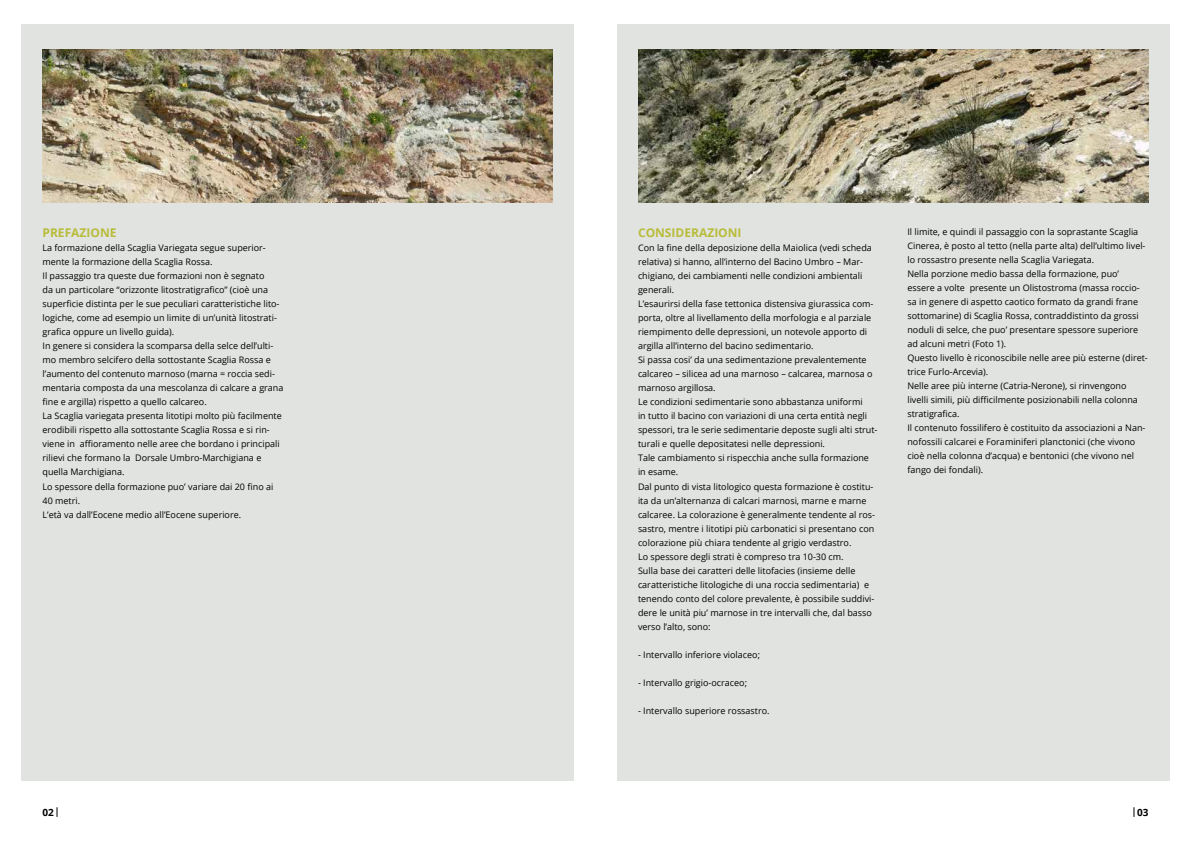
<style>
.page{position:relative;width:1191px;height:842px;background:#fff}
.page>*{position:absolute;margin:0;border:0;box-sizing:border-box;transform-origin:0 0}
.t1{font:700 12px "Open Sans";color:#b8bc39}
.t2{font:700 10px "Open Sans";color:#000}
.t3{font:9px/14px "Open Sans";color:#000}
</style>
<div class="page">
<div style="left:617px;top:24px;width:552px;height:757px;background:#e1e3e1"></div>
<div style="left:21px;top:24px;width:553px;height:757px;background:#e1e3e1"></div>
<img style="left:43px;top:50px;width:510px;height:153px">
<img style="left:638px;top:50px;width:510px;height:153px">
<h1 class="t1" style="left:43px;top:225px;width:75px">PREFAZIONE</h1>
<p class="t3" style="left:43px;top:241px;width:242px">La formazione della Scaglia Variegata segue superior&shy;mente la formazione della Scaglia Rossa.<br>Il passaggio tra queste due formazioni non è segnato<br>da un particolare “orizzonte litostratigrafico” (cioè una superficie distinta per le sue peculiari caratteristiche lito&shy;logiche, come ad esempio un limite di un’unità litostrati&shy;grafica oppure un livello guida).<br>In genere si considera la scomparsa della selce dell’ulti&shy;mo membro selcifero della sottostante Scaglia Rossa e l’aumento del contenuto marnoso (marna = roccia sedi&shy;mentaria composta da una mescolanza di calcare a grana fine e argilla) rispetto a quello calcareo.<br>La Scaglia variegata presenta litotipi molto più facilmente erodibili rispetto alla sottostante Scaglia Rossa e si rin&shy;viene in affioramento nelle aree che bordano i principali rilievi che formano la Dorsale Umbro-Marchigiana e quella Marchigiana.<br>Lo spessore della formazione puo’ variare dai 20 fino ai 40 metri.<br>L’età va dall’Eocene medio all’Eocene superiore.</p>
<h1 class="t1" style="left:638px;top:225px;width:105px">CONSIDERAZIONI</h1>
<p class="t3" style="left:638px;top:241px;width:241px">Con la fine della deposizione della Maiolica (vedi scheda relativa) si hanno, all’interno del Bacino Umbro – Mar&shy;chigiano, dei cambiamenti nelle condizioni ambientali generali.<br>L’esaurirsi della fase tettonica distensiva giurassica com&shy;porta, oltre al livellamento della morfologia e al parziale riempimento delle depressioni, un notevole apporto di argilla all’interno del bacino sedimentario.<br>Si passa cosi’ da una sedimentazione prevalentemente calcareo – silicea ad una marnoso – calcarea, marnosa o marnoso argillosa.<br>Le condizioni sedimentarie sono abbastanza uniformi<br>in tutto il bacino con variazioni di una certa entità negli spessori, tra le serie sedimentarie deposte sugli alti strut&shy;turali e quelle depositatesi nelle depressioni.<br>Tale cambiamento si rispecchia anche sulla formazione in esame.<br>Dal punto di vista litologico questa formazione è costitu&shy;ita da un’alternanza di calcari marnosi, marne e marne calcaree. La colorazione è generalmente tendente al ros&shy;sastro, mentre i litotipi più carbonatici si presentano con colorazione più chiara tendente al grigio verdastro.<br>Lo spessore degli strati è compreso tra 10-30 cm.<br>Sulla base dei caratteri delle litofacies (insieme delle caratteristiche litologiche di una roccia sedimentaria) e tenendo conto del colore prevalente, è possibile suddivi&shy;dere le unità piu’ marnose in tre intervalli che, dal basso verso l’alto, sono:</p>
<p class="t3" style="left:638px;top:647px;width:124px">- Intervallo inferiore violaceo;</p>
<p class="t3" style="left:638px;top:675px;width:110px">- Intervallo grigio-ocraceo;</p>
<p class="t3" style="left:638px;top:703px;width:133px">- Intervallo superiore rossastro.</p>
<p class="t3" style="left:907px;top:225px;width:242px">Il limite, e quindi il passaggio con la soprastante Scaglia Cinerea, è posto al tetto (nella parte alta) dell’ultimo livel&shy;lo rossastro presente nella Scaglia Variegata.<br>Nella porzione medio bassa della formazione, puo’ essere a volte presente un Olistostroma (massa roccio&shy;sa in genere di aspetto caotico formato da grandi frane sottomarine) di Scaglia Rossa, contraddistinto da grossi noduli di selce, che puo’ presentare spessore superiore ad alcuni metri (Foto 1).<br>Questo livello è riconoscibile nelle aree più esterne (diret&shy;trice Furlo-Arcevia).<br>Nelle aree più interne (Catria-Nerone), si rinvengono livelli simili, più difficilmente posizionabili nella colonna stratigrafica.<br>Il contenuto fossilifero è costituito da associazioni a Nan&shy;nofossili calcarei e Foraminiferi planctonici (che vivono cioè nella colonna d’acqua) e bentonici (che vivono nel fango dei fondali).</p>
<p class="t2" style="left:43px;top:805px;width:13px">02</p>
<p class="t2" style="left:1137px;top:805px;width:13px">03</p>
</div>
